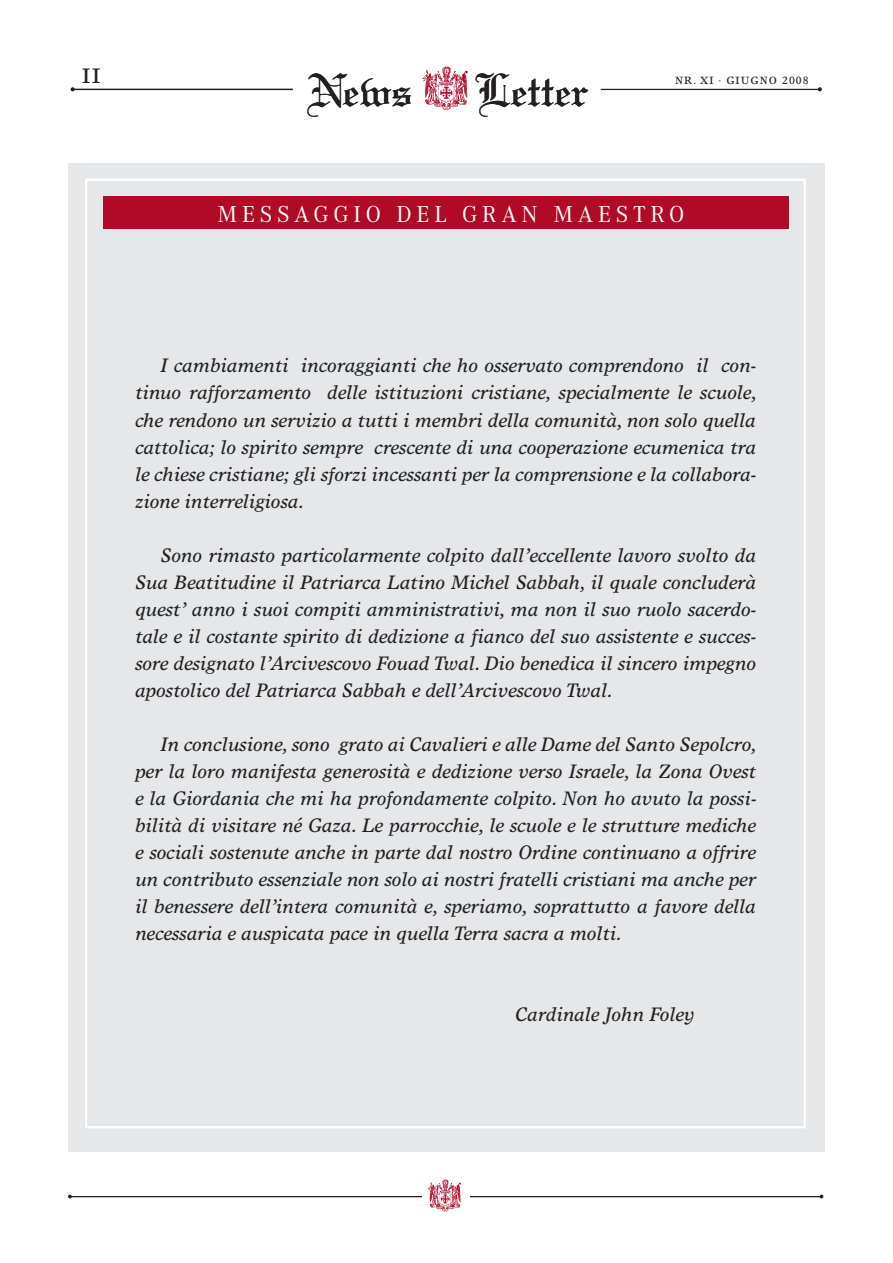
<style>
.page{position:relative;width:893px;height:1263px;background:#fff}
.page>*{position:absolute;margin:0;border:0;box-sizing:border-box;transform-origin:0 0}
.t1{font:49.35px "Linotext";color:#231f20}
.t2{font:24px "Corporate A";letter-spacing:.2em;color:#fff}
.t3{font:21px "Times Europa";color:#231f20}
.t4{font:italic 19.5px/27px "Times Europa";color:#231f20;text-align:justify}
.t5{font:10.5px "Times Europa";letter-spacing:.1em;color:#231f20}
</style>
<div class="page">
<hr style="left:601px;top:89px;width:219px;height:1px;background:#231f20">
<div style="left:68px;top:163px;width:757px;height:988px;background:#e6e7e9"></div>
<hr style="left:70px;top:1196px;width:753px;height:1px;background:#231f20">
<div style="left:422px;top:1184px;width:47px;height:19px;background:#fff"></div>
<img style="left:427px;top:1179px;width:34px;height:33px">
<svg style="left:422px;top:66px;width:46px;height:44px"></svg>
<hr style="left:74px;top:89px;width:219px;height:1px;background:#231f20">
<svg style="left:71px;top:87px;width:4px;height:4px"></svg>
<svg style="left:818px;top:87px;width:4px;height:4px"></svg>
<div style="left:103px;top:196px;width:686px;height:33px;background:#b00a27"></div>
<p class="t3" style="left:82px;top:64px;width:10px">II</p>
<h1 class="t1" style="left:307px;top:61px;width:107px">News</h1>
<h1 class="t1" style="left:475px;top:61px;width:116px">Letter</h1>
<p class="t5" style="left:675px;top:74px;width:135px">NR. XI · GIUGNO 2008</p>
<p class="t2" style="left:218px;top:201px;width:468px">MESSAGGIO D EL G RAN MAESTRO</p>
<p class="t4" style="left:135px;top:352px;width:623px;text-indent:26px">I cambiamenti incoraggianti che ho osservato comprendono il con&shy;tinuo rafforzamento delle istituzioni cristiane, specialmente le scuole, che rendono un servizio a tutti i membri della comunità, non solo quella cattolica; lo spirito sempre crescente di una cooperazione ecumenica tra le chiese cristiane; gli sforzi incessanti per la comprensione e la collabora&shy;zione interreligiosa.</p>
<p class="t4" style="left:135px;top:541px;width:622px;text-indent:26px">Sono rimasto particolarmente colpito dall’eccellente lavoro svolto da Sua Beatitudine il Patriarca Latino Michel Sabbah, il quale concluderà quest’ anno i suoi compiti amministrativi, ma non il suo ruolo sacerdo&shy;tale e il costante spirito di dedizione a fianco del suo assistente e succes&shy;sore designato l’Arcivescovo Fouad Twal. Dio benedica il sincero impegno apostolico del Patriarca Sabbah e dell’Arcivescovo Twal.</p>
<p class="t4" style="left:135px;top:730px;width:623px;text-indent:26px">In conclusione, sono grato ai Cavalieri e alle Dame del Santo Sepolcro, per la loro manifesta generosità e dedizione verso Israele, la Zona Ovest e la Giordania che mi ha profondamente colpito. Non ho avuto la possi&shy;bilità di visitare né Gaza. Le parrocchie, le scuole e le strutture mediche e sociali sostenute anche in parte dal nostro Ordine continuano a offrire un contributo essenziale non solo ai nostri fratelli cristiani ma anche per il benessere dell’intera comunità e, speriamo, soprattutto a favore della necessaria e auspicata pace in quella Terra sacra a molti.</p>
<p class="t4" style="left:515px;top:1000px;width:181px">Cardinale John Foley</p>
</div>
